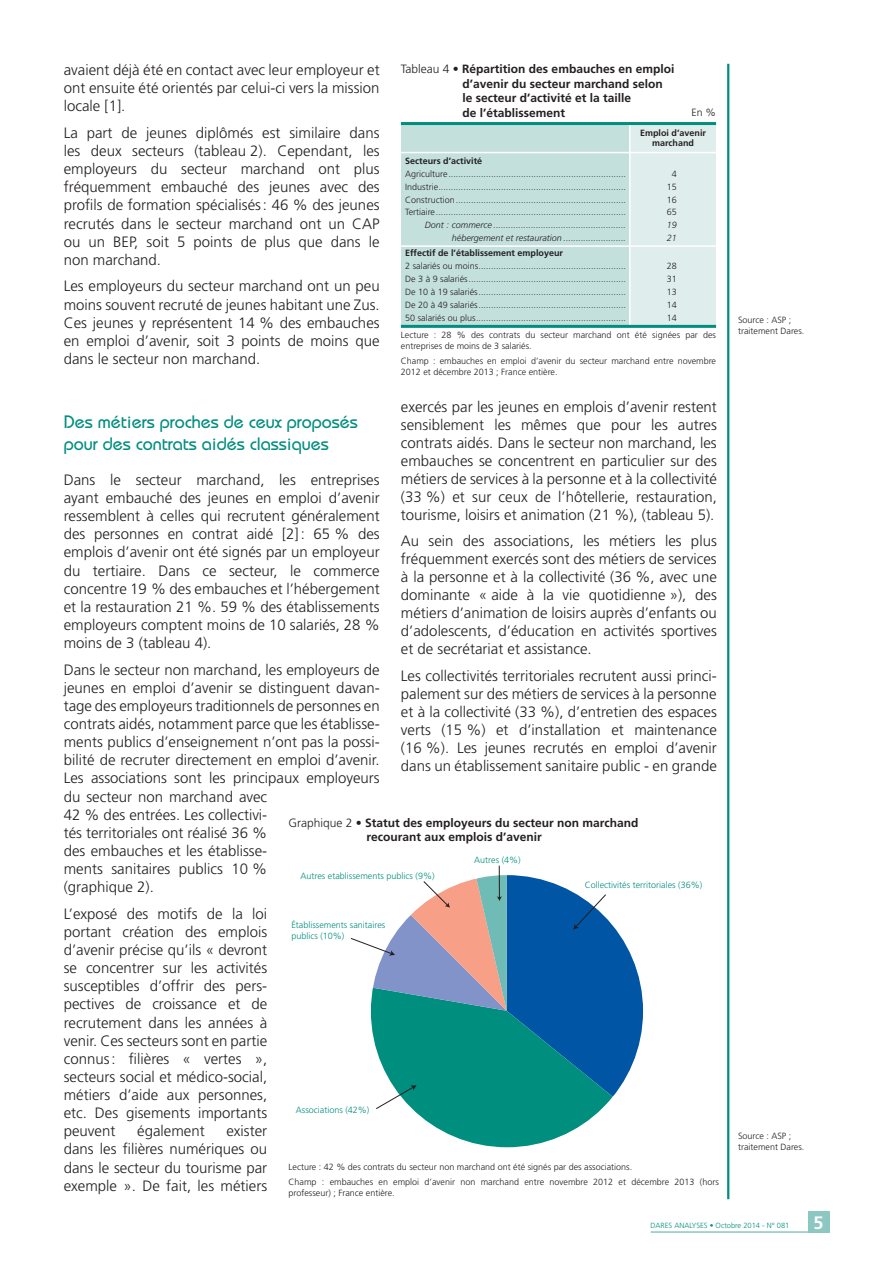
<style>
.page{position:relative;width:893px;height:1263px;background:#fff}
.page>*{position:absolute;margin:0;border:0;box-sizing:border-box;transform-origin:0 0}
.t1{font:500 18px/21.8px "Bauhaus";color:#008e7f}
.t2{font:700 18px "Frutiger";color:#fff}
.t3{font:300 15px/18.1px "Frutiger";color:#231f20;text-align:justify}
.t4{font:700 12px/14.4px "Frutiger";color:#231f20}
.t5{font:300 10.5px "Frutiger";color:#231f20}
.t6{font:300 9px/10.8px "Frutiger";color:#231f20}
.t7{font:300 9px/10.8px "Frutiger";color:#008e7f}
.t8{font:italic 300 9px "Frutiger";color:#231f20}
.t9{font:700 9px/10.8px "Frutiger";color:#231f20;text-align:center}
.t10{font:300 7.5px "Frutiger";color:#008e7f}
.s1{font-weight:300}
</style>
<div class="page">
<div style="left:401px;top:124px;width:230px;height:202px;background:#c3e0dd"></div>
<div style="left:631px;top:124px;width:85px;height:202px;background:#dfeeec"></div>
<hr style="left:401px;top:152px;width:315px;height:1px;background:#fff">
<hr style="left:401px;top:245px;width:315px;height:2px;background:#fff">
<hr style="left:629px;top:120px;width:2px;height:207px;background:#fff">
<hr style="left:401px;top:122px;width:315px;height:3px;background:#008e7f">
<hr style="left:401px;top:325px;width:315px;height:3px;background:#008e7f">
<hr style="left:499px;top:865px;width:1px;height:33px;background:#231f20">
<svg style="left:350px;top:874px;width:294px;height:274px"></svg>
<hr style="left:727px;top:64px;width:2px;height:1135px;background:#008e7f">
<div style="left:808px;top:1211px;width:21px;height:22px;background:#8cc7c2"></div>
<hr style="left:651px;top:1231px;width:178px;height:2px;background:#8cc7c2">
<p class="t3" style="left:64px;top:61px;width:317px">avaient déjà été en contact avec leur employeur et ont ensuite été orientés par celui-ci vers la mission locale [1].</p>
<p class="t3" style="left:64px;top:124px;width:317px">La part de jeunes diplômés est similaire dans les deux secteurs (tableau 2). Cependant, les employeurs du secteur marchand ont plus fréquemment embauché des jeunes avec des profils de formation spécialisés: 46 % des jeunes recrutés dans le secteur marchand ont un CAP ou un BEP, soit 5 points de plus que dans le non marchand.</p>
<p class="t3" style="left:64px;top:277px;width:317px">Les employeurs du secteur marchand ont un peu moins souvent recruté de jeunes habitant une Zus.<br>Ces jeunes y représentent 14 % des embauches en emploi d’avenir, soit 3 points de moins que dans le secteur non marchand.</p>
<p class="t4" style="left:462px;top:62px;width:213px;text-indent:-62px"><span class="s1">Tableau 4</span> • Répartition des embauches en emploi d’avenir du secteur marchand selon le secteur d’activité et la taille<br>de l’établissement</p>
<p class="t5" style="left:692px;top:106px;width:26px">En %</p>
<p class="t9" style="left:640px;top:127px;width:68px">Emploi d’avenir marchand</p>
<p class="t9" style="left:405px;top:155px;width:79px">Secteurs d’activité</p>
<p class="t6" style="left:405px;top:168px;width:222px">Agriculture.......................................................................</p>
<p class="t6" style="left:672px;top:168px;width:7px">4</p>
<p class="t6" style="left:405px;top:181px;width:222px">Industrie...........................................................................</p>
<p class="t6" style="left:667px;top:181px;width:12px">15</p>
<p class="t6" style="left:405px;top:194px;width:222px">Construction ....................................................................</p>
<p class="t6" style="left:667px;top:194px;width:12px">16</p>
<p class="t6" style="left:405px;top:207px;width:222px">Tertiaire............................................................................</p>
<p class="t6" style="left:667px;top:207px;width:12px">65</p>
<p class="t8" style="left:425px;top:220px;width:203px">Dont : commerce .....................................................</p>
<p class="t8" style="left:667px;top:220px;width:12px">19</p>
<p class="t8" style="left:452px;top:233px;width:176px">hébergement et restauration .........................</p>
<p class="t8" style="left:667px;top:233px;width:12px">21</p>
<p class="t9" style="left:405px;top:248px;width:159px">Effectif de l’établissement employeur</p>
<p class="t6" style="left:405px;top:261px;width:222px">2 salariés ou moins...........................................................</p>
<p class="t6" style="left:667px;top:261px;width:12px">28</p>
<p class="t6" style="left:405px;top:274px;width:222px">De 3 à 9 salariés...............................................................</p>
<p class="t6" style="left:667px;top:274px;width:12px">31</p>
<p class="t6" style="left:405px;top:287px;width:222px">De 10 à 19 salariés...........................................................</p>
<p class="t6" style="left:667px;top:287px;width:12px">13</p>
<p class="t6" style="left:405px;top:300px;width:222px">De 20 à 49 salariés...........................................................</p>
<p class="t6" style="left:667px;top:300px;width:12px">14</p>
<p class="t6" style="left:405px;top:313px;width:222px">50 salariés ou plus............................................................</p>
<p class="t6" style="left:667px;top:313px;width:12px">14</p>
<p class="t6" style="left:401px;top:330px;width:317px">Lecture : 28 % des contrats du secteur marchand ont été signées par des entreprises de moins de 3 salariés.</p>
<p class="t6" style="left:401px;top:356px;width:317px">Champ : embauches en emploi d’avenir du secteur marchand entre novembre<br>2012 et décembre 2013 ; France entière.</p>
<p class="t3" style="left:401px;top:398px;width:317px">exercés par les jeunes en emplois d’avenir restent sensiblement les mêmes que pour les autres contrats aidés. Dans le secteur non marchand, les embauches se concentrent en particulier sur des métiers de services à la personne et à la collectivité (33 %) et sur ceux de l’hôtellerie, restauration, tourisme, loisirs et animation (21 %), (tableau 5).</p>
<p class="t3" style="left:401px;top:532px;width:317px">Au sein des associations, les métiers les plus fréquemment exercés sont des métiers de services à la personne et à la collectivité (36 %, avec une dominante « aide à la vie quotidienne »), des métiers d’animation de loisirs auprès d’enfants ou d’adolescents, d’éducation en activités sportives et de secrétariat et assistance.</p>
<p class="t3" style="left:401px;top:667px;width:317px">Les collectivités territoriales recrutent aussi princi&shy;palement sur des métiers de services à la personne et à la collectivité (33 %), d’entretien des espaces verts (15 %) et d’installation et maintenance (16 %). Les jeunes recrutés en emploi d’avenir dans un établissement sanitaire public - en grande</p>
<p class="t1" style="left:64px;top:411px;width:296px">Des métiers proches de ceux proposés pour des contrats aidés classiques</p>
<p class="t3" style="left:64px;top:471px;width:317px">Dans le secteur marchand, les entreprises ayant embauché des jeunes en emploi d’avenir ressemblent à celles qui recrutent généralement des personnes en contrat aidé [2]: 65 % des emplois d’avenir ont été signés par un employeur du tertiaire. Dans ce secteur, le commerce concentre 19 % des embauches et l’hébergement et la restauration 21 %. 59 % des établissements employeurs comptent moins de 10 salariés, 28 % moins de 3 (tableau 4).</p>
<p class="t3" style="left:64px;top:661px;width:317px;text-align:left">Dans le secteur non marchand, les employeurs de jeunes en emploi d’avenir se distinguent davan&shy;tage des employeurs traditionnels de personnes en contrats aidés, notamment parce que les établisse&shy;ments publics d’enseignement n’ont pas la possi&shy;bilité de recruter directement en emploi d’avenir.<br>Les associations sont les principaux employeurs du secteur non marchand avec<br>42 % des entrées. Les collectivi-<br>tés territoriales ont réalisé 36 %<br>des embauches et les établisse-<br>ments sanitaires publics 10 %<br>(graphique 2).</p>
<p class="t3" style="left:64px;top:905px;width:205px">L’exposé des motifs de la loi portant création des emplois d’avenir précise qu’ils « devront se concentrer sur les activités susceptibles d’offrir des pers&shy;pectives de croissance et de recrutement dans les années à venir. Ces secteurs sont en partie connus: filières « vertes », secteurs social et médico-social, métiers d’aide aux personnes, etc. Des gisements importants peuvent</p>
<p class="t4" style="left:367px;top:815px;width:273px;text-indent:-78px"><span class="s1">Graphique 2</span> • Statut des employeurs du secteur non marchand recourant aux emplois d’avenir</p>
<p class="t7" style="left:474px;top:855px;width:48px">Autres (4%)</p>
<p class="t7" style="left:300px;top:871px;width:136px">Autres etablissements publics (9%)</p>
<p class="t7" style="left:585px;top:880px;width:119px">Collectivités territoriales (36%)</p>
<p class="t7" style="left:291px;top:920px;width:95px">Établissements sanitaires publics (10%)</p>
<p class="t7" style="left:296px;top:1105px;width:75px">Associations (42%)</p>
<p class="t3" style="left:137px;top:1122px;width:69px">également</p>
<p class="t3" style="left:64px;top:1122px;width:205px;text-indent:163px">exister dans les filières numériques ou dans le secteur du tourisme par exemple ». De fait, les métiers</p>
<p class="t6" style="left:289px;top:1159px;width:432px;line-height:15px">Lecture : 42 % des contrats du secteur non marchand ont été signés par des associations.<br>Champ : embauches en emploi d’avenir non marchand entre novembre 2012 et décembre 2013 (hors</p>
<p class="t6" style="left:289px;top:1187px;width:108px">professeur) ; France entière.</p>
<p class="t6" style="left:738px;top:315px;width:68px">Source : ASP ; traitement Dares.</p>
<p class="t6" style="left:738px;top:1130px;width:68px">Source : ASP ; traitement Dares.</p>
<p class="t10" style="left:651px;top:1221px;width:140px">DARES ANALYSES • Octobre 2014 - N° 081</p>
<p class="t2" style="left:813px;top:1212px;width:12px">5</p>
</div>
